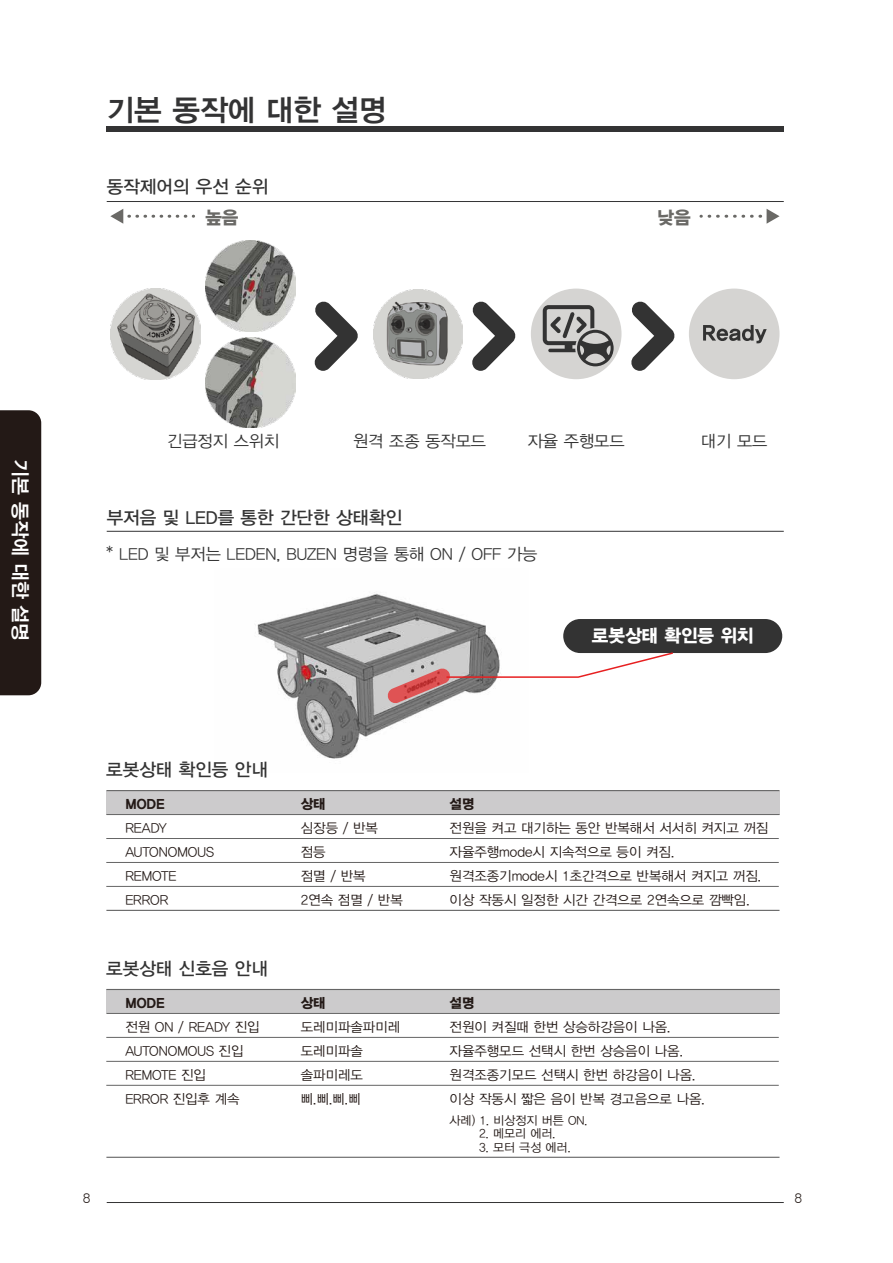
<style>
.page{position:relative;width:893px;height:1263px;background:#fff}
.page>*{position:absolute;margin:0;border:0;box-sizing:border-box;transform-origin:0 0}
.t1{font:30px "YDIYGO340";color:#333334}
.t2{font:19.5px "YDIYGO340";color:#fff}
.t3{font:18px "YDIYGO330";color:#333}
.t4{font:18px "YDIYGO360";color:#fff}
.t5{font:18px "YDIYGO360";color:#6a6966}
.t6{font:16.5px "YDIYGO320";color:#333}
.t7{font:13.5px/24px "YDIYGO320";color:#231916}
.t8{font:13.5px "YDIYGO360";color:#231916}
.t9{font:13.5px "Nanum Square L";color:#231916}
.t10{font:12px "YDIYGO320";color:#231916}
</style>
<div class="page">
<div style="left:106px;top:126px;width:677px;height:5px;background:#333334"></div>
<hr style="left:107px;top:201px;width:677px;height:1px;background:#333334">
<hr style="left:107px;top:1202px;width:677px;height:1px;background:#333334">
<svg style="left:314px;top:301px;width:44px;height:70px"></svg>
<svg style="left:472px;top:301px;width:44px;height:70px"></svg>
<svg style="left:631px;top:301px;width:44px;height:70px"></svg>
<img style="left:110px;top:289px;width:91px;height:90px">
<img style="left:205px;top:241px;width:91px;height:90px">
<img style="left:205px;top:337px;width:91px;height:90px">
<img style="left:374px;top:289px;width:89px;height:89px">
<div style="left:531px;top:289px;width:90px;height:90px;background:#d5d4d2;border-radius:50%"></div>
<svg style="left:543px;top:305px;width:71px;height:61px"></svg>
<div style="left:689px;top:289px;width:90px;height:90px;background:#d5d4d2;border-radius:50%"></div>
<svg style="left:703px;top:325px;width:64px;height:18px"></svg>
<svg style="left:129px;top:215px;width:65px;height:3px"></svg>
<svg style="left:110px;top:209px;width:13px;height:15px"></svg>
<svg style="left:701px;top:215px;width:60px;height:3px"></svg>
<svg style="left:767px;top:209px;width:12px;height:15px"></svg>
<img style="left:257px;top:592px;width:241px;height:167px">
<div style="left:563px;top:619px;width:219px;height:34px;background:#333;border-radius:17px"></div>
<svg style="left:388px;top:651px;width:285px;height:52px"></svg>
<div style="left:106px;top:790px;width:673px;height:24px;background:#cccbcc"></div>
<hr style="left:106px;top:910px;width:673px;height:1px;background:#656565">
<hr style="left:106px;top:790px;width:673px;height:1px;background:#656565">
<hr style="left:106px;top:814px;width:673px;height:1px;background:#656565">
<hr style="left:106px;top:862px;width:673px;height:1px;background:#656565">
<hr style="left:106px;top:838px;width:673px;height:1px;background:#656565">
<hr style="left:106px;top:886px;width:673px;height:1px;background:#656565">
<div style="left:106px;top:989px;width:673px;height:24px;background:#cccbcc"></div>
<hr style="left:106px;top:1157px;width:673px;height:1px;background:#656565">
<hr style="left:106px;top:989px;width:673px;height:1px;background:#656565">
<hr style="left:106px;top:1013px;width:673px;height:1px;background:#656565">
<hr style="left:106px;top:1061px;width:673px;height:1px;background:#656565">
<hr style="left:106px;top:1037px;width:673px;height:1px;background:#656565">
<hr style="left:106px;top:1085px;width:673px;height:1px;background:#656565">
<hr style="left:107px;top:531px;width:677px;height:1px;background:#333334">
<div style="left:0;top:410px;width:41px;height:285px;background:#231916"></div>
<h1 class="t1" style="left:107px;top:92px;width:281px">기본 동작에 대한 설명</h1>
<h3 class="t3" style="left:107px;top:177px;width:163px">동작제어의 우선 순위</h3>
<h3 class="t5" style="left:205px;top:207px;width:35px">높음</h3>
<h3 class="t5" style="left:658px;top:207px;width:35px">낮음</h3>
<h2 class="t2" style="left:32px;top:459px;width:183px;rotate:90deg">기본 동작에 대한 설명</h2>
<p class="t6" style="left:167px;top:432px;width:114px">긴급정지 스위치</p>
<p class="t6" style="left:353px;top:432px;width:134px">원격 조종 동작모드</p>
<p class="t6" style="left:528px;top:432px;width:98px">자율 주행모드</p>
<p class="t6" style="left:701px;top:432px;width:68px">대기 모드</p>
<h3 class="t3" style="left:107px;top:507px;width:297px">부저음 및 LED를 통한 간단한 상태확인</h3>
<p class="t6" style="left:106px;top:545px;width:433px">* LED 및 부저는 LEDEN, BUZEN 명령을 통해 ON / OFF 가능</p>
<h3 class="t3" style="left:106px;top:759px;width:163px">로봇상태 확인등 안내</h3>
<h3 class="t4" style="left:592px;top:625px;width:163px">로봇상태 확인등 위치</h3>
<p class="t8" style="left:125px;top:796px;width:41px">MODE</p>
<p class="t8" style="left:301px;top:796px;width:26px">상태</p>
<p class="t7" style="left:125px;top:816px;width:43px">READY</p>
<p class="t7" style="left:301px;top:816px;width:79px">심장등 / 반복</p>
<p class="t7" style="left:126px;top:840px;width:90px">AUTONOMOUS</p>
<p class="t7" style="left:301px;top:840px;width:26px">점등</p>
<p class="t7" style="left:125px;top:864px;width:53px">REMOTE</p>
<p class="t7" style="left:301px;top:864px;width:66px">점멸 / 반복</p>
<p class="t7" style="left:125px;top:888px;width:44px">ERROR</p>
<p class="t7" style="left:301px;top:888px;width:103px">2연속 점멸 / 반복</p>
<h3 class="t3" style="left:106px;top:958px;width:163px">로봇상태 신호음 안내</h3>
<p class="t8" style="left:125px;top:995px;width:41px">MODE</p>
<p class="t8" style="left:301px;top:995px;width:26px">상태</p>
<p class="t7" style="left:125px;top:1015px;width:136px">전원 ON / READY 진입</p>
<p class="t7" style="left:301px;top:1015px;width:101px">도레미파솔파미레</p>
<p class="t7" style="left:126px;top:1039px;width:119px">AUTONOMOUS 진입</p>
<p class="t7" style="left:301px;top:1039px;width:64px">도레미파솔</p>
<p class="t7" style="left:125px;top:1063px;width:82px">REMOTE 진입</p>
<p class="t7" style="left:301px;top:1063px;width:64px">솔파미레도</p>
<p class="t7" style="left:125px;top:1087px;width:116px">ERROR 진입후 계속</p>
<p class="t7" style="left:301px;top:1087px;width:62px">삐.삐.삐.삐</p>
<p class="t8" style="left:450px;top:796px;width:26px">설명</p>
<p class="t7" style="left:450px;top:816px;width:320px">전원을 켜고 대기하는 동안 반복해서 서서히 켜지고 꺼짐 자율주행mode시 지속적으로 등이 켜짐. 원격조종기mode시 1초간격으로 반복해서 켜지고 꺼짐. 이상 작동시 일정한 시간 간격으로 2연속으로 깜빡임.</p>
<p class="t8" style="left:450px;top:995px;width:26px">설명</p>
<p class="t7" style="left:450px;top:1015px;width:257px">전원이 켜질때 한번 상승하강음이 나옴. 자율주행모드 선택시 한번 상승음이 나옴. 원격조종기모드 선택시 한번 하강음이 나옴. 이상 작동시 짧은 음이 반복 경고음으로 나옴.</p>
<p class="t10" style="left:450px;top:1114px;width:139px">사례) 1. 비상정지 버튼 ON.</p>
<p class="t10" style="left:479px;top:1127px;width:78px">2. 메모리 에러.</p>
<p class="t10" style="left:479px;top:1141px;width:93px">3. 모터 극성 에러.</p>
<p class="t9" style="left:83px;top:1191px;width:9px">8</p>
<p class="t9" style="left:794px;top:1191px;width:9px">8</p>
</div>
